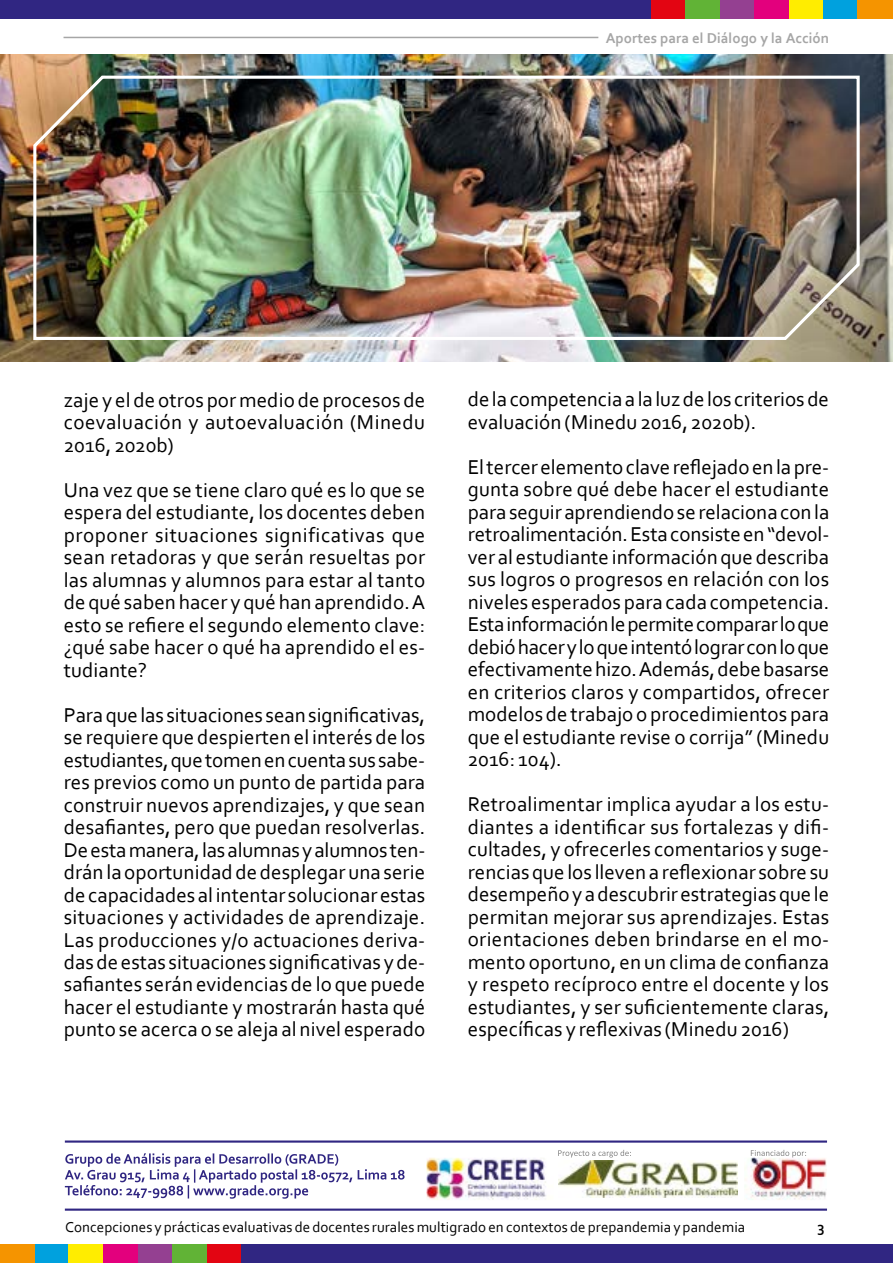
<style>
.page{position:relative;width:893px;height:1263px;background:#fff}
.page>*{position:absolute;margin:0;border:0;box-sizing:border-box;transform-origin:0 0}
.t1{font:21px/22.5px "Corbel";letter-spacing:.005em;color:#000;text-align:justify}
.t2{font:15px "Corbel";letter-spacing:.005em;color:#000}
.t3{font:700 15px "Corbel";color:#a6a6a6}
.t4{font:700 15px "Corbel";color:#000}
</style>
<div class="page">
<div style="left:34px;top:1245px;width:35px;height:18px;background:#00a1de"></div>
<div style="left:69px;top:1244px;width:34px;height:19px;background:#ffed00"></div>
<div style="left:103px;top:1244px;width:35px;height:19px;background:#e3007d"></div>
<div style="left:138px;top:1245px;width:35px;height:18px;background:#944091"></div>
<div style="left:173px;top:1245px;width:34px;height:18px;background:#61b336"></div>
<div style="left:207px;top:1245px;width:35px;height:18px;background:#e30512"></div>
<hr style="left:65px;top:1208px;width:762px;height:3px;background:#302682">
<hr style="left:65px;top:1140px;width:762px;height:2px;background:#302682">
<svg style="left:65px;top:1153px;width:340px;height:46px"></svg>
<img style="left:426px;top:1158px;width:401px;height:42px">
<svg style="left:558px;top:1150px;width:73px;height:7px"></svg>
<svg style="left:751px;top:1150px;width:55px;height:7px"></svg>
<img style="left:558px;top:1160px;width:180px;height:38px">
<div style="left:823px;top:0;width:35px;height:18px;background:#00a1de"></div>
<div style="left:789px;top:0;width:34px;height:18px;background:#ffed00"></div>
<div style="left:754px;top:0;width:35px;height:18px;background:#e3007d"></div>
<div style="left:719px;top:0;width:35px;height:18px;background:#944091"></div>
<div style="left:685px;top:0;width:34px;height:18px;background:#61b336"></div>
<div style="left:650px;top:0;width:35px;height:18px;background:#e30512"></div>
<hr style="left:64px;top:37px;width:534px;height:1px;background:#a6a6a6">
<div style="left:0;top:1245px;width:35px;height:18px;background:#f59400"></div>
<div style="left:242px;top:1245px;width:651px;height:18px;background:#302682"></div>
<div style="left:858px;top:0;width:35px;height:18px;background:#f59400"></div>
<div style="left:0;top:0;width:650px;height:18px;background:#302682"></div>
<img style="left:0;top:54px;width:893px;height:308px">
<img style="left:32px;top:74px;width:829px;height:267px">
<p class="t3" style="left:606px;top:29px;width:225px">Aportes para el Diálogo y la Acción</p>
<p class="t1" style="left:64px;top:388px;width:363px">zaje y el de otros por medio de procesos de coevaluación y autoevaluación (Minedu 2016, 2020b)</p>
<p class="t1" style="left:64px;top:478px;width:363px">Una vez que se tiene claro qué es lo que se espera del estudiante, los docentes deben proponer situaciones significativas que sean retadoras y que serán resueltas por las alumnas y alumnos para estar al tanto de qué saben hacer y qué han aprendido. A esto se refiere el segundo elemento clave: ¿qué sabe hacer o qué ha aprendido el es&shy;tudiante?</p>
<p class="t1" style="left:64px;top:703px;width:363px">Para que las situaciones sean significativas, se requiere que despierten el interés de los estudiantes, que tomen en cuenta sus sabe&shy;res previos como un punto de partida para construir nuevos aprendizajes, y que sean desafiantes, pero que puedan resolverlas.<br>De esta manera, las alumnas y alumnos ten&shy;drán la oportunidad de desplegar una serie de capacidades al intentar solucionar estas situaciones y actividades de aprendizaje.<br>Las producciones y/o actuaciones deriva&shy;das de estas situaciones significativas y de&shy;safiantes serán evidencias de lo que puede hacer el estudiante y mostrarán hasta qué punto se acerca o se aleja al nivel esperado</p>
<p class="t1" style="left:468px;top:388px;width:363px">de la competencia a la luz de los criterios de evaluación (Minedu 2016, 2020b).</p>
<p class="t1" style="left:468px;top:455px;width:363px">El tercer elemento clave reflejado en la pre&shy;gunta sobre qué debe hacer el estudiante para seguir aprendiendo se relaciona con la retroalimentación. Esta consiste en “devol&shy;ver al estudiante información que describa sus logros o progresos en relación con los niveles esperados para cada competencia.<br>Esta información le permite comparar lo que debió hacer y lo que intentó lograr con lo que efectivamente hizo. Además, debe basarse en criterios claros y compartidos, ofrecer modelos de trabajo o procedimientos para que el estudiante revise o corrija” (Minedu 2016: 104).</p>
<p class="t1" style="left:468px;top:792px;width:363px">Retroalimentar implica ayudar a los estu&shy;diantes a identificar sus fortalezas y difi&shy;cultades, y ofrecerles comentarios y suge&shy;rencias que los lleven a reflexionar sobre su desempeño y a descubrir estrategias que le permitan mejorar sus aprendizajes. Estas orientaciones deben brindarse en el mo&shy;mento oportuno, en un clima de confianza y respeto recíproco entre el docente y los estudiantes, y ser suficientemente claras, específicas y reflexivas (Minedu 2016)</p>
<p class="t2" style="left:65px;top:1217px;width:681px">Concepciones y prácticas evaluativas de docentes rurales multigrado en contextos de prepandemia y pandemia</p>
<p class="t4" style="left:817px;top:1217px;width:9px">3</p>
</div>
